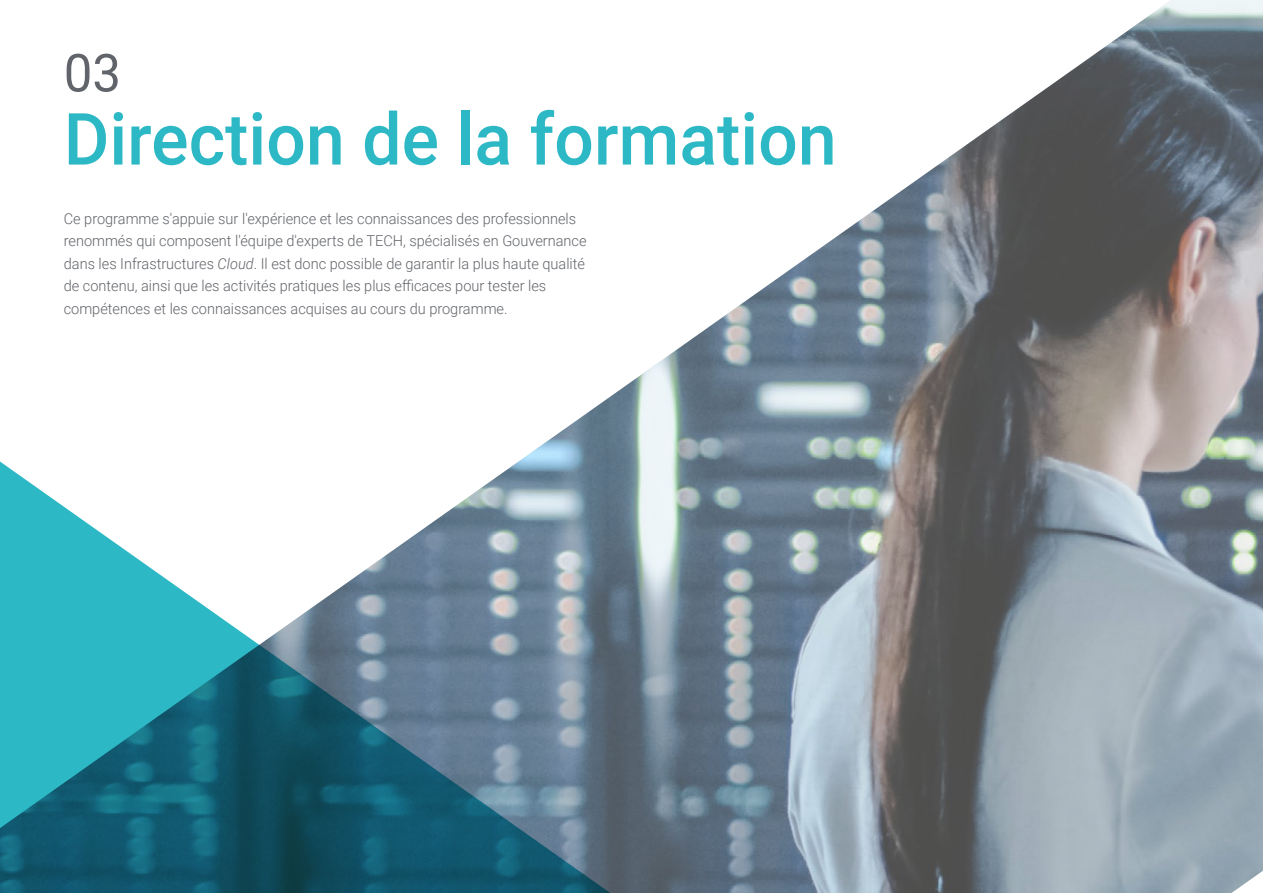
<style>
.page{position:relative;width:1263px;height:893px;background:#fff}
.page>*{position:absolute;margin:0;border:0;box-sizing:border-box;transform-origin:0 0}
.t1{font:500 72px "Roboto";color:#2db8c5}
.t2{font:52.5px "Roboto";color:#61646a}
.t3{font:300 15px/22.5px "Roboto";color:#61646a}
.s1{font-style:italic}
</style>
<div class="page">
<img style="left:540px;top:0;width:723px;height:893px">
<svg style="left:0;top:446px;width:640px;height:447px"></svg>
<h2 class="t2" style="left:64px;top:36px;width:59px">03</h2>
<h1 class="t1" style="left:64px;top:89px;width:774px">Direction de la formation</h1>
<p class="t3" style="left:64px;top:207px;width:524px">Ce programme s'appuie sur l'expérience et les connaissances des professionnels renommés qui composent l'équipe d'experts de TECH, spécialisés en Gouvernance dans les Infrastructures <span class="s1">Cloud</span>. Il est donc possible de garantir la plus haute qualité de contenu, ainsi que les activités pratiques les plus efficaces pour tester les compétences et les connaissances acquises au cours du programme.</p>
</div>
